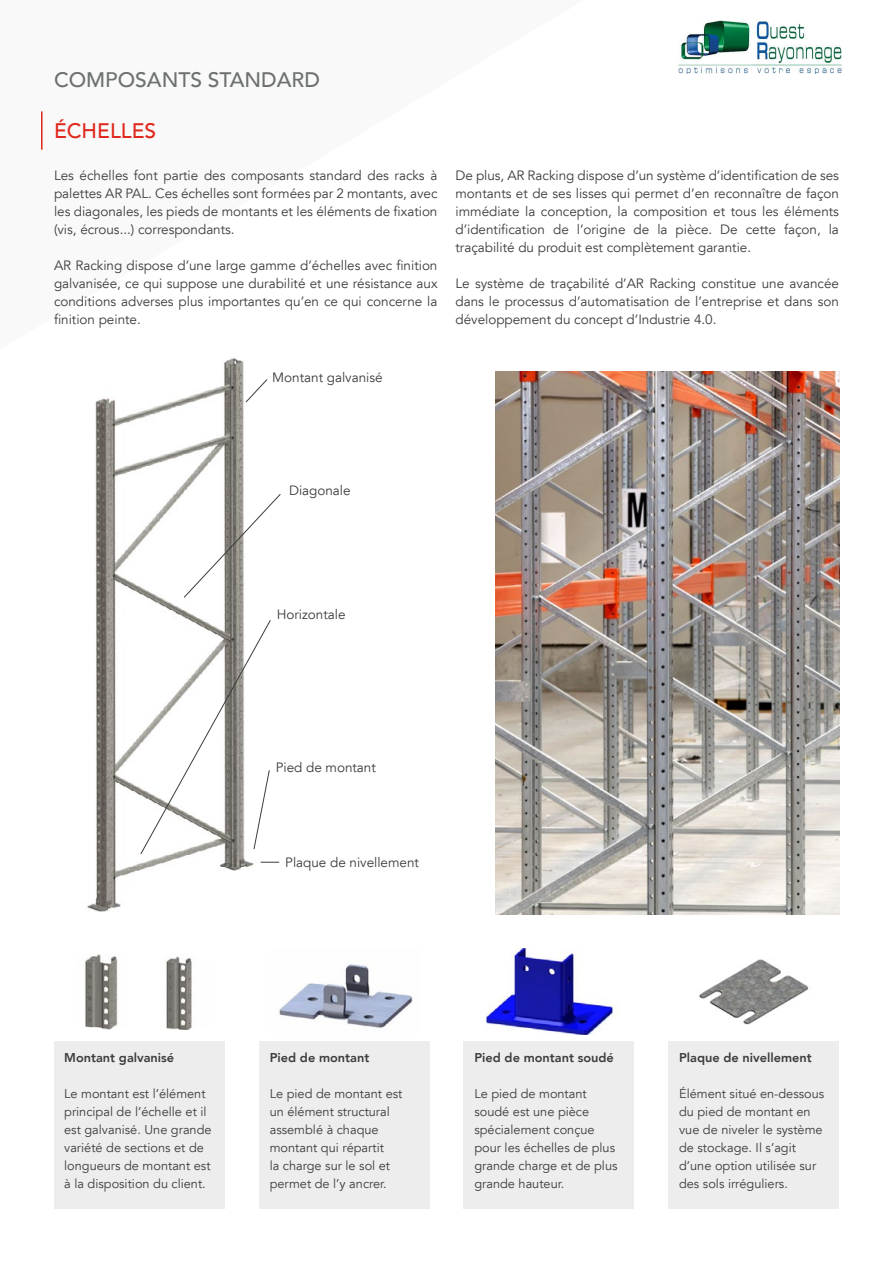
<style>
.page{position:relative;width:893px;height:1263px;background:#fff}
.page>*{position:absolute;margin:0;border:0;box-sizing:border-box;transform-origin:0 0}
.t1{font:500 21px "Avenir LT";color:#6e7171}
.t2{font:500 21px "Avenir LT";color:#df271c}
.t3{font:13.5px/18px "Avenir LT";color:#3c3c3b;text-align:justify}
.t4{font:12.75px/18px "Avenir LT";color:#3c3c3b}
.t5{font:800 12.75px "Avenir LT";color:#3c3c3b}
</style>
<div class="page">
<hr style="left:41px;top:111px;width:2px;height:39px;background:#df271c">
<img style="left:87px;top:358px;width:193px;height:554px">
<img style="left:495px;top:372px;width:345px;height:542px">
<div style="left:54px;top:1042px;width:170px;height:167px;background:#ededed"></div>
<div style="left:464px;top:1042px;width:170px;height:167px;background:#ededed"></div>
<div style="left:259px;top:1042px;width:170px;height:167px;background:#ededed"></div>
<div style="left:669px;top:1042px;width:170px;height:167px;background:#ededed"></div>
<img style="left:85px;top:954px;width:33px;height:75px">
<img style="left:279px;top:964px;width:134px;height:64px">
<img style="left:486px;top:948px;width:131px;height:87px">
<img style="left:699px;top:959px;width:110px;height:66px">
<img style="left:166px;top:956px;width:26px;height:73px">
<svg style="left:183px;top:493px;width:98px;height:105px"></svg>
<svg style="left:245px;top:378px;width:23px;height:25px"></svg>
<svg style="left:261px;top:862px;width:18px;height:1px"></svg>
<svg style="left:140px;top:619px;width:131px;height:236px"></svg>
<img style="left:679px;top:21px;width:163px;height:53px">
<h1 class="t1" style="left:54px;top:68px;width:267px">COMPOSANTS STANDARD</h1>
<h1 class="t2" style="left:54px;top:119px;width:104px">ÉCHELLES</h1>
<p class="t3" style="left:54px;top:167px;width:385px">Les échelles font partie des composants standard des racks à palettes AR PAL. Ces échelles sont formées par 2 montants, avec les diagonales, les pieds de montants et les éléments de fixation (vis, écrous...) correspondants.</p>
<p class="t3" style="left:54px;top:257px;width:385px">AR Racking dispose d’une large gamme d’échelles avec finition galvanisée, ce qui suppose une durabilité et une résistance aux conditions adverses plus importantes qu’en ce qui concerne la finition peinte.</p>
<p class="t3" style="left:272px;top:368px;width:112px">Montant galvanisé</p>
<p class="t3" style="left:455px;top:167px;width:385px">De plus, AR Racking dispose d’un système d’identification de ses montants et de ses lisses qui permet d’en reconnaître de façon immédiate la conception, la composition et tous les éléments d’identification de l’origine de la pièce. De cette façon, la traçabilité du produit est complètement garantie.</p>
<p class="t3" style="left:455px;top:275px;width:385px">Le système de traçabilité d’AR Racking constitue une avancée dans le processus d’automatisation de l’entreprise et dans son développement du concept d’Industrie 4.0.</p>
<p class="t3" style="left:289px;top:482px;width:63px">Diagonale</p>
<p class="t3" style="left:277px;top:605px;width:70px">Horizontale</p>
<p class="t3" style="left:276px;top:759px;width:102px">Pied de montant</p>
<p class="t3" style="left:285px;top:854px;width:135px">Plaque de nivellement</p>
<p class="t5" style="left:64px;top:1050px;width:112px">Montant galvanisé</p>
<p class="t4" style="left:64px;top:1085px;width:149px">Le montant est l’élément principal de l’échelle et il est galvanisé. Une grande variété de sections et de longueurs de montant est à la disposition du client.</p>
<p class="t5" style="left:270px;top:1050px;width:101px">Pied de montant</p>
<p class="t4" style="left:270px;top:1085px;width:134px">Le pied de montant est un élément structural assemblé à chaque montant qui répartit<br>la charge sur le sol et permet de l’y ancrer.</p>
<p class="t5" style="left:474px;top:1050px;width:141px">Pied de montant soudé</p>
<p class="t4" style="left:474px;top:1085px;width:145px">Le pied de montant soudé est une pièce spécialement conçue pour les échelles de plus grande charge et de plus grande hauteur.</p>
<p class="t5" style="left:679px;top:1050px;width:134px">Plaque de nivellement</p>
<p class="t4" style="left:679px;top:1085px;width:147px">Élément situé en-dessous du pied de montant en vue de niveler le système de stockage. Il s’agit d’une option utilisée sur des sols irréguliers.</p>
</div>
